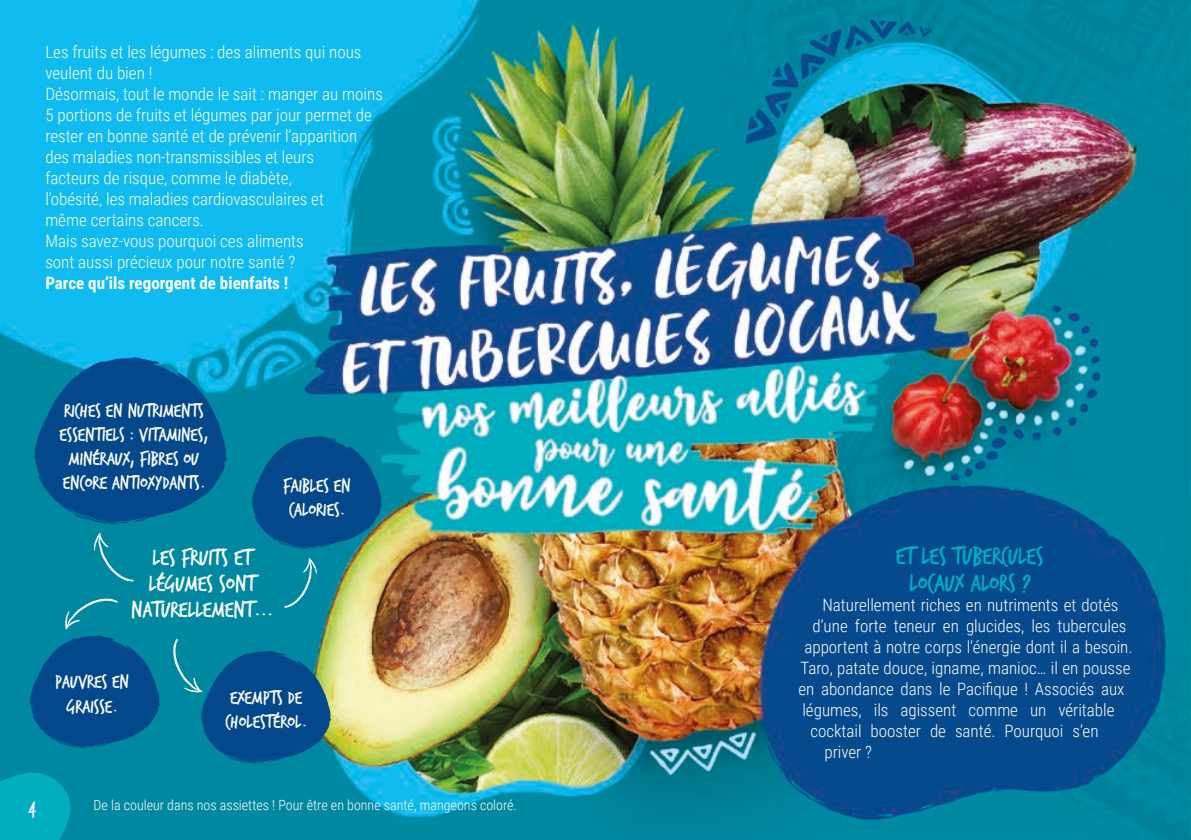
<style>
.page{position:relative;width:1191px;height:840px;background:#fff}
.page>*{position:absolute;margin:0;border:0;box-sizing:border-box;transform-origin:0 0}
.t1{font:26px/26px "Trash Hand";color:#00aec0;text-align:center}
.t2{font:24px/26px "Trash Hand";color:#fff;text-align:center}
.t3{font:20px/24px "Trash Hand";color:#fff}
.t4{font:300 17px/21px "Roboto Condensed";color:#fff}
.t5{font:700 17px "Roboto Condensed";color:#fff}
.t6{font:300 14px "Roboto Condensed";color:#fff}
</style>
<div class="page">
<img style="left:0;top:0;width:1191px;height:839px">
<svg style="left:0;top:768px;width:76px;height:71px;background:#00a5b8"></svg>
<svg style="left:25px;top:635px;width:136px;height:115px;background:#025a92"></svg>
<svg style="left:247px;top:436px;width:136px;height:115px;background:#085c8f"></svg>
<svg style="left:27px;top:357px;width:201px;height:225px;background:#036898"></svg>
<svg style="left:65px;top:598px;width:53px;height:31px;background:#1a94aa"></svg>
<svg style="left:173px;top:638px;width:159px;height:128px;background:#0d6992"></svg>
<svg style="left:284px;top:557px;width:33px;height:51px;background:#1692a9"></svg>
<p class="t4" style="left:45px;top:41px;width:317px">Les fruits et les légumes : des aliments qui nous veulent du bien !</p>
<p class="t4" style="left:45px;top:83px;width:339px">Désormais, tout le monde le sait : manger au moins 5 portions de fruits et légumes par jour permet de rester en bonne santé et de prévenir l’apparition des maladies non-transmissibles et leurs<br>facteurs de risque, comme le diabète,<br>l’obésité, les maladies cardiovasculaires et<br>même certains cancers.</p>
<p class="t4" style="left:45px;top:230px;width:260px">Mais savez-vous pourquoi ces aliments sont aussi précieux pour notre santé ?</p>
<p class="t5" style="left:45px;top:271px;width:244px">Parce qu’ils regorgent de bienfaits !</p>
<p class="t3" style="left:60px;top:399px;width:150px;text-align:center">RICHES EN NUTRIMENTS<br>ESSENTIELS : VITAMINES,<br>MINÉRAUX, FIBRES OU<br>ENCORE ANTIOXYDANTS.</p>
<p class="t3" style="left:283px;top:473px;width:69px">FAIBLES EN<br>CALORIES.</p>
<p class="t2" style="left:131px;top:545px;width:143px">LES FRUITS ET<br>LÉGUMES SONT<br>NATURELLEMENT...</p>
<p class="t3" style="left:55px;top:670px;width:75px;text-align:center">PAUVRES EN<br>GRAISSE.</p>
<p class="t3" style="left:225px;top:686px;width:83px">EXEMPTS DE<br>CHOLESTÉROL.</p>
<p class="t3" style="left:28px;top:796px;width:9px">4</p>
<p class="t6" style="left:94px;top:794px;width:425px">De la couleur dans nos assiettes ! Pour être en bonne santé, mangeons coloré.</p>
<p class="t1" style="left:895px;top:544px;width:149px">ET LES TUBERCULES<br>LOCAUX ALORS ?</p>
<p class="t4" style="left:822px;top:593px;width:298px">Naturellement riches en nutriments et dotés</p>
<p class="t4" style="left:812px;top:614px;width:315px">d’une forte teneur en glucides, les tubercules</p>
<p class="t4" style="left:804px;top:635px;width:329px">apportent à notre corps l’énergie dont il a besoin.</p>
<p class="t4" style="left:800px;top:656px;width:331px">Taro, patate douce, igname, manioc… il en pousse</p>
<p class="t4" style="left:798px;top:677px;width:328px">en abondance dans le Pacifique ! Associés aux</p>
<p class="t4" style="left:802px;top:698px;width:313px">légumes, ils agissent comme un véritable</p>
<p class="t4" style="left:810px;top:719px;width:290px">cocktail booster de santé. Pourquoi s’en</p>
<p class="t4" style="left:824px;top:740px;width:49px">priver ?</p>
</div>
